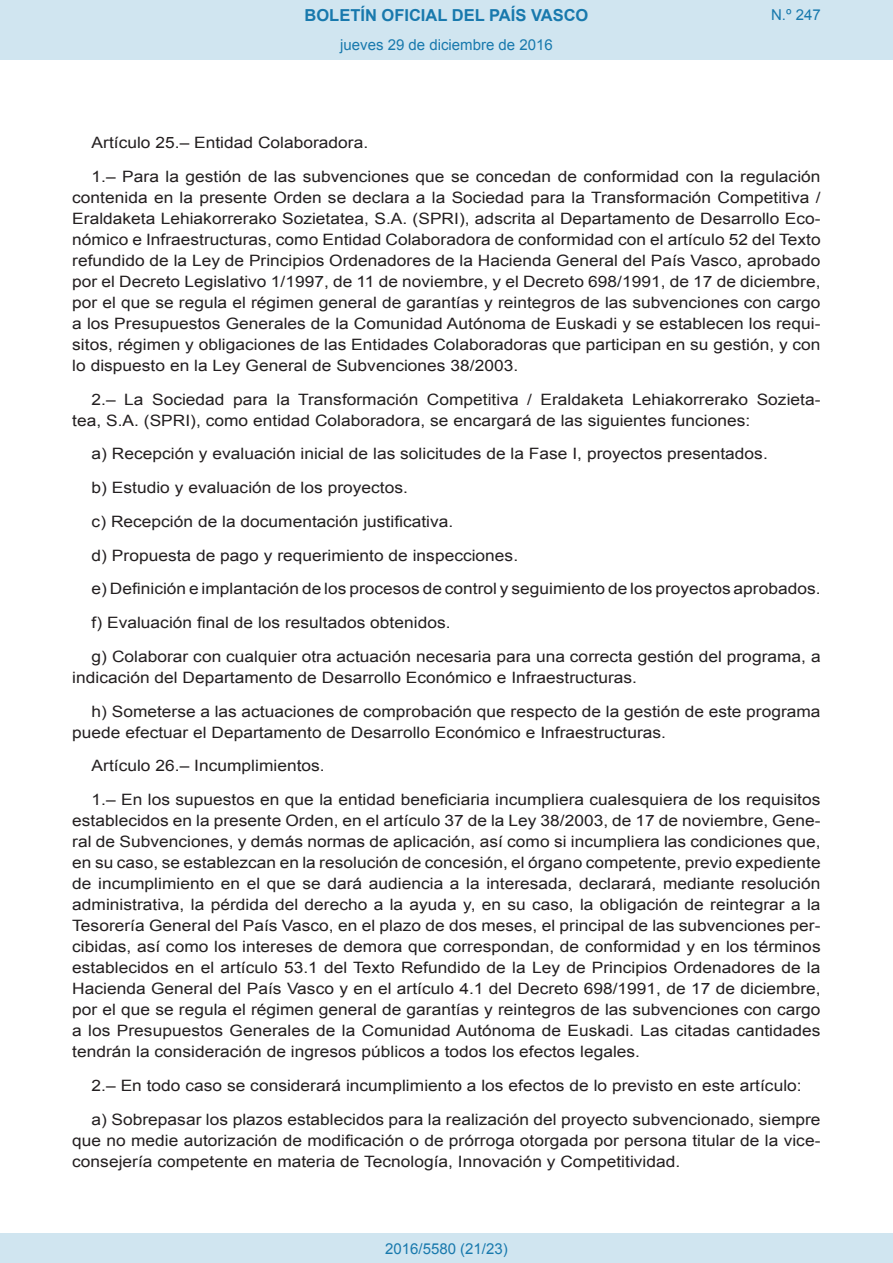
<style>
.page{position:relative;width:893px;height:1263px;background:#fff}
.page>*{position:absolute;margin:0;border:0;box-sizing:border-box;transform-origin:0 0}
.t1{font:700 16.5px "Arial";color:#1879ad}
.BOPVDetalle{font:15.6px/21px "Arial";color:#231f20;text-align:justify;scale:1.11 1}
.Paginacion_Centro{font:15px "Arial";color:#1879ad}
</style>
<div class="page">
<div style="left:0;top:0;width:893px;height:60px;background:#d0e5f0"></div>
<div style="left:0;top:1233px;width:893px;height:30px;background:#d0e5f0"></div>
<p class="t1" style="left:305px;top:4px;width:285px">BOLETÍN OFICIAL DEL PAÍS VASCO</p>
<p class="Paginacion_Centro" style="left:340px;top:35px;width:214px">jueves 29 de diciembre de 2016</p>
<p class="Paginacion_Centro" style="left:771px;top:5px;width:51px">N.º 247</p>
<p class="BOPVDetalle" style="left:92px;top:132px;width:251px">Artículo 25.– Entidad Colaboradora.</p>
<p class="BOPVDetalle" style="left:72px;top:166px;width:676px;text-indent:19px">1.– Para la gestión de las subvenciones que se concedan de conformidad con la regulación contenida en la presente Orden se declara a la Sociedad para la Transformación Competitiva / Eraldaketa Lehiakorrerako Sozietatea, S.A. (SPRI), adscrita al Departamento de Desarrollo Eco&shy;nómico e Infraestructuras, como Entidad Colaboradora de conformidad con el artículo 52 del Texto refundido de la Ley de Principios Ordenadores de la Hacienda General del País Vasco, aprobado por el Decreto Legislativo 1/1997, de 11 de noviembre, y el Decreto 698/1991, de 17 de diciembre, por el que se regula el régimen general de garantías y reintegros de las subvenciones con cargo a los Presupuestos Generales de la Comunidad Autónoma de Euskadi y se establecen los requi&shy;sitos, régimen y obligaciones de las Entidades Colaboradoras que participan en su gestión, y con lo dispuesto en la Ley General de Subvenciones 38/2003.</p>
<p class="BOPVDetalle" style="left:72px;top:389px;width:676px;text-indent:19px">2.– La Sociedad para la Transformación Competitiva / Eraldaketa Lehiakorrerako Sozieta&shy;tea, S.A. (SPRI), como entidad Colaboradora, se encargará de las siguientes funciones:</p>
<p class="BOPVDetalle" style="left:92px;top:444px;width:611px">a) Recepción y evaluación inicial de las solicitudes de la Fase I, proyectos presentados.</p>
<p class="BOPVDetalle" style="left:92px;top:477px;width:286px">b) Estudio y evaluación de los proyectos.</p>
<p class="BOPVDetalle" style="left:92px;top:511px;width:327px">c) Recepción de la documentación justificativa.</p>
<p class="BOPVDetalle" style="left:92px;top:545px;width:386px">d) Propuesta de pago y requerimiento de inspecciones.</p>
<p class="BOPVDetalle" style="left:92px;top:579px;width:658px">e) Definición e implantación de los procesos de control y seguimiento de los proyectos aprobados.</p>
<p class="BOPVDetalle" style="left:92px;top:612px;width:325px">f) Evaluación final de los resultados obtenidos.</p>
<p class="BOPVDetalle" style="left:72px;top:646px;width:676px;text-indent:19px">g) Colaborar con cualquier otra actuación necesaria para una correcta gestión del programa, a indicación del Departamento de Desarrollo Económico e Infraestructuras.</p>
<p class="BOPVDetalle" style="left:72px;top:701px;width:676px;text-indent:19px">h) Someterse a las actuaciones de comprobación que respecto de la gestión de este programa puede efectuar el Departamento de Desarrollo Económico e Infraestructuras.</p>
<p class="BOPVDetalle" style="left:92px;top:756px;width:211px">Artículo 26.– Incumplimientos.</p>
<p class="BOPVDetalle" style="left:72px;top:789px;width:676px;text-indent:19px">1.– En los supuestos en que la entidad beneficiaria incumpliera cualesquiera de los requisitos establecidos en la presente Orden, en el artículo 37 de la Ley 38/2003, de 17 de noviembre, Gene&shy;ral de Subvenciones, y demás normas de aplicación, así como si incumpliera las condiciones que, en su caso, se establezcan en la resolución de concesión, el órgano competente, previo expediente de incumplimiento en el que se dará audiencia a la interesada, declarará, mediante resolución administrativa, la pérdida del derecho a la ayuda y, en su caso, la obligación de reintegrar a la Tesorería General del País Vasco, en el plazo de dos meses, el principal de las subvenciones per&shy;cibidas, así como los intereses de demora que correspondan, de conformidad y en los términos establecidos en el artículo 53.1 del Texto Refundido de la Ley de Principios Ordenadores de la Hacienda General del País Vasco y en el artículo 4.1 del Decreto 698/1991, de 17 de diciembre, por el que se regula el régimen general de garantías y reintegros de las subvenciones con cargo a los Presupuestos Generales de la Comunidad Autónoma de Euskadi. Las citadas cantidades tendrán la consideración de ingresos públicos a todos los efectos legales.</p>
<p class="BOPVDetalle" style="left:92px;top:1075px;width:641px">2.– En todo caso se considerará incumplimiento a los efectos de lo previsto en este artículo:</p>
<p class="BOPVDetalle" style="left:72px;top:1109px;width:676px;text-indent:19px">a) Sobrepasar los plazos establecidos para la realización del proyecto subvencionado, siempre que no medie autorización de modificación o de prórroga otorgada por persona titular de la vice&shy;consejería competente en materia de Tecnología, Innovación y Competitividad.</p>
<p class="Paginacion_Centro" style="left:385px;top:1238px;width:124px">2016/5580 (21/23)</p>
</div>
